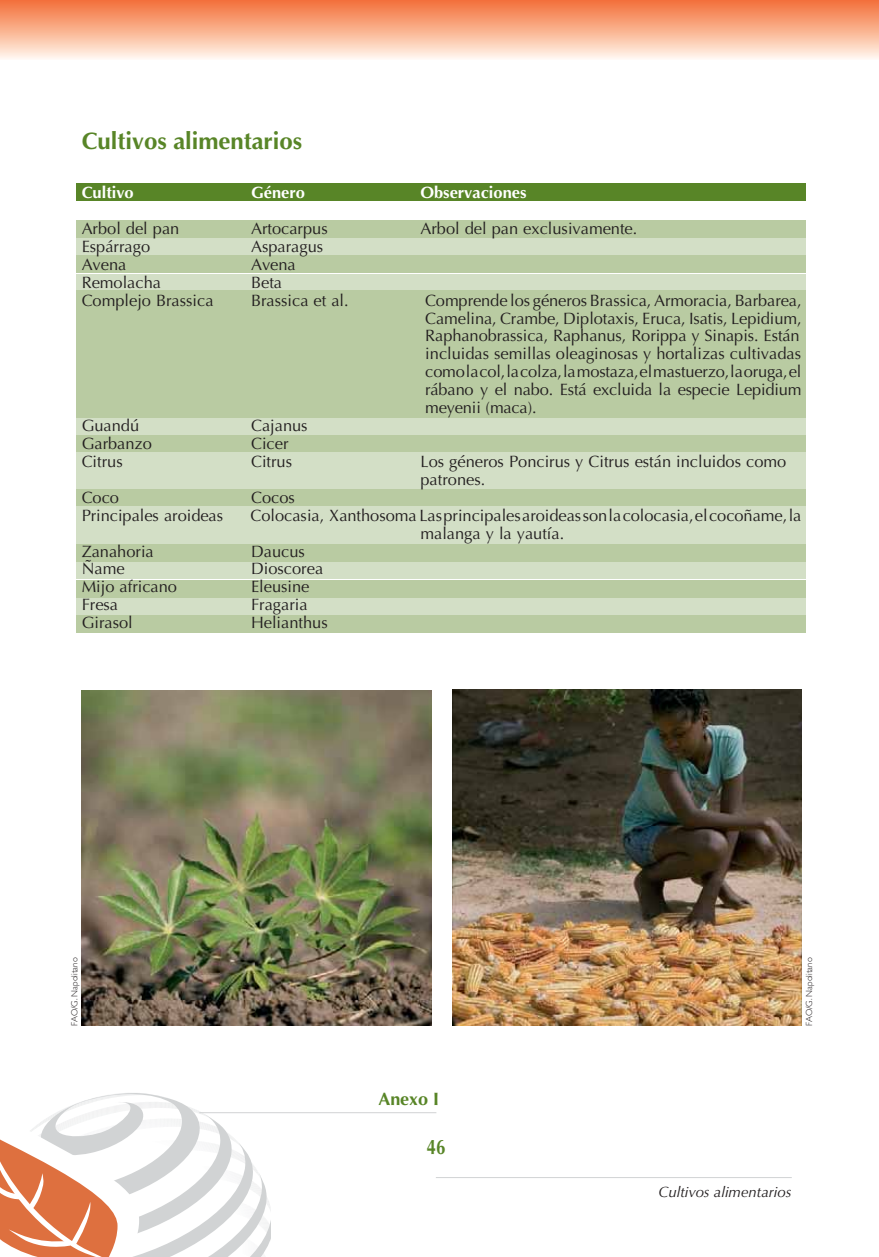
<style>
.page{position:relative;width:879px;height:1257px;background:#fff}
.page>*{position:absolute;margin:0;border:0;box-sizing:border-box;transform-origin:0 0}
.t1{font:700 23.85px "Optima";color:#588527}
.t2{font:700 20.85px "Optima";color:#588527;scale:.8 1}
.t3{font:700 17.85px "Optima";color:#588527}
.t4{font:16.5px/17.9px "Optima";color:#231f20}
.t5{font:700 16.5px "Optima";color:#fff}
.t6{font:italic 15px "Optima";color:#231f20}
.t7{font:300 9px "Gill Sans";color:#231f20}
</style>
<div class="page">
<div style="left:76px;top:615px;width:729px;height:18px;background:#b9cba2"></div>
<div style="left:76px;top:598px;width:729px;height:17px;background:#d3dfc6"></div>
<div style="left:76px;top:580px;width:729px;height:18px;background:#b9cba2"></div>
<div style="left:76px;top:183px;width:729px;height:18px;background:#588527"></div>
<div style="left:76px;top:220px;width:729px;height:18px;background:#b9cba2"></div>
<div style="left:76px;top:238px;width:729px;height:17px;background:#d3dfc6"></div>
<div style="left:76px;top:255px;width:729px;height:18px;background:#b9cba2"></div>
<div style="left:76px;top:274px;width:729px;height:17px;background:#d3dfc6"></div>
<div style="left:76px;top:291px;width:729px;height:127px;background:#b9cba2"></div>
<div style="left:76px;top:418px;width:729px;height:17px;background:#d3dfc6"></div>
<div style="left:76px;top:435px;width:729px;height:18px;background:#b9cba2"></div>
<div style="left:76px;top:453px;width:729px;height:37px;background:#d3dfc6"></div>
<div style="left:76px;top:489px;width:729px;height:18px;background:#b9cba2"></div>
<div style="left:76px;top:562px;width:729px;height:17px;background:#d3dfc6"></div>
<div style="left:76px;top:544px;width:729px;height:18px;background:#b9cba2"></div>
<div style="left:76px;top:507px;width:729px;height:37px;background:#d3dfc6"></div>
<img style="left:453px;top:689px;width:348px;height:336px">
<img style="left:82px;top:690px;width:350px;height:335px">
<div style="left:0;top:0;width:879px;height:60px;background:linear-gradient(to bottom,#f36e36,#fff5eb)"></div>
<svg style="left:0;top:1093px;width:271px;height:164px"></svg>
<hr style="left:199px;top:1112px;width:237px;height:1px;background:#d1d3d4">
<hr style="left:436px;top:1177px;width:355px;height:1px;background:#d1d3d4">
<h1 class="t1" style="left:82px;top:131px;width:222px">Cultivos alimentarios</h1>
<p class="t5" style="left:82px;top:186px;width:54px">Cultivo</p>
<p class="t5" style="left:251px;top:186px;width:55px">Género</p>
<p class="t5" style="left:420px;top:186px;width:107px">Observaciones</p>
<p class="t4" style="left:82px;top:221px;width:99px">Arbol del pan</p>
<p class="t4" style="left:251px;top:221px;width:78px">Artocarpus</p>
<p class="t4" style="left:420px;top:221px;width:218px">Arbol del pan exclusivamente.</p>
<p class="t4" style="left:82px;top:239px;width:70px">Espárrago</p>
<p class="t4" style="left:251px;top:239px;width:74px">Asparagus</p>
<p class="t4" style="left:82px;top:257px;width:46px">Avena</p>
<p class="t4" style="left:251px;top:257px;width:46px">Avena</p>
<p class="t4" style="left:82px;top:275px;width:81px">Remolacha</p>
<p class="t4" style="left:251px;top:275px;width:33px">Beta</p>
<p class="t4" style="left:82px;top:293px;width:133px">Complejo Brassica</p>
<p class="t4" style="left:251px;top:293px;width:99px">Brassica et al.</p>
<p class="t4" style="left:425px;top:293px;width:378px;text-align:justify">Comprende los géneros Brassica, Armoracia, Barbarea, Camelina, Crambe, Diplotaxis, Eruca, Isatis, Lepidium, Raphanobrassica, Raphanus, Rorippa y Sinapis. Están incluidas semillas oleaginosas y hortalizas cultivadas como la col, la colza, la mostaza, el mastuerzo, la oruga, el rábano y el nabo. Está excluida la especie Lepidium meyenii (maca).</p>
<p class="t4" style="left:82px;top:418px;width:59px">Guandú</p>
<p class="t4" style="left:251px;top:418px;width:58px">Cajanus</p>
<p class="t4" style="left:82px;top:436px;width:72px">Garbanzo</p>
<p class="t4" style="left:251px;top:436px;width:39px">Cicer</p>
<p class="t4" style="left:82px;top:454px;width:43px">Citrus</p>
<p class="t4" style="left:251px;top:454px;width:43px">Citrus</p>
<p class="t4" style="left:420px;top:454px;width:367px">Los géneros Poncirus y Citrus están incluidos como patrones.</p>
<p class="t4" style="left:82px;top:490px;width:39px">Coco</p>
<p class="t4" style="left:251px;top:490px;width:45px">Cocos</p>
<p class="t4" style="left:82px;top:508px;width:143px">Principales aroideas</p>
<p class="t4" style="left:420px;top:508px;width:382px;text-indent:-170px">Colocasia, Xanthosoma Las principales aroideas son la colocasia, el cocoñame, la malanga y la yautía.</p>
<p class="t4" style="left:82px;top:544px;width:74px">Zanahoria</p>
<p class="t4" style="left:251px;top:544px;width:55px">Daucus</p>
<p class="t4" style="left:82px;top:561px;width:44px">Ñame</p>
<p class="t4" style="left:251px;top:561px;width:74px">Dioscorea</p>
<p class="t4" style="left:82px;top:579px;width:97px">Mijo africano</p>
<p class="t4" style="left:251px;top:579px;width:60px">Eleusine</p>
<p class="t4" style="left:82px;top:597px;width:38px">Fresa</p>
<p class="t4" style="left:251px;top:597px;width:58px">Fragaria</p>
<p class="t4" style="left:82px;top:615px;width:53px">Girasol</p>
<p class="t4" style="left:251px;top:615px;width:78px">Helianthus</p>
<p class="t7" style="left:71px;top:1025px;width:70px;rotate:-90deg">FAO/G. Napolitano</p>
<p class="t7" style="left:806px;top:1025px;width:70px;rotate:-90deg">FAO/G. Napolitano</p>
<p class="t3" style="left:378px;top:1092px;width:62px">Anexo I</p>
<p class="t2" style="left:426px;top:1138px;width:25px">46</p>
<p class="t6" style="left:658px;top:1185px;width:134px">Cultivos alimentarios</p>
</div>
